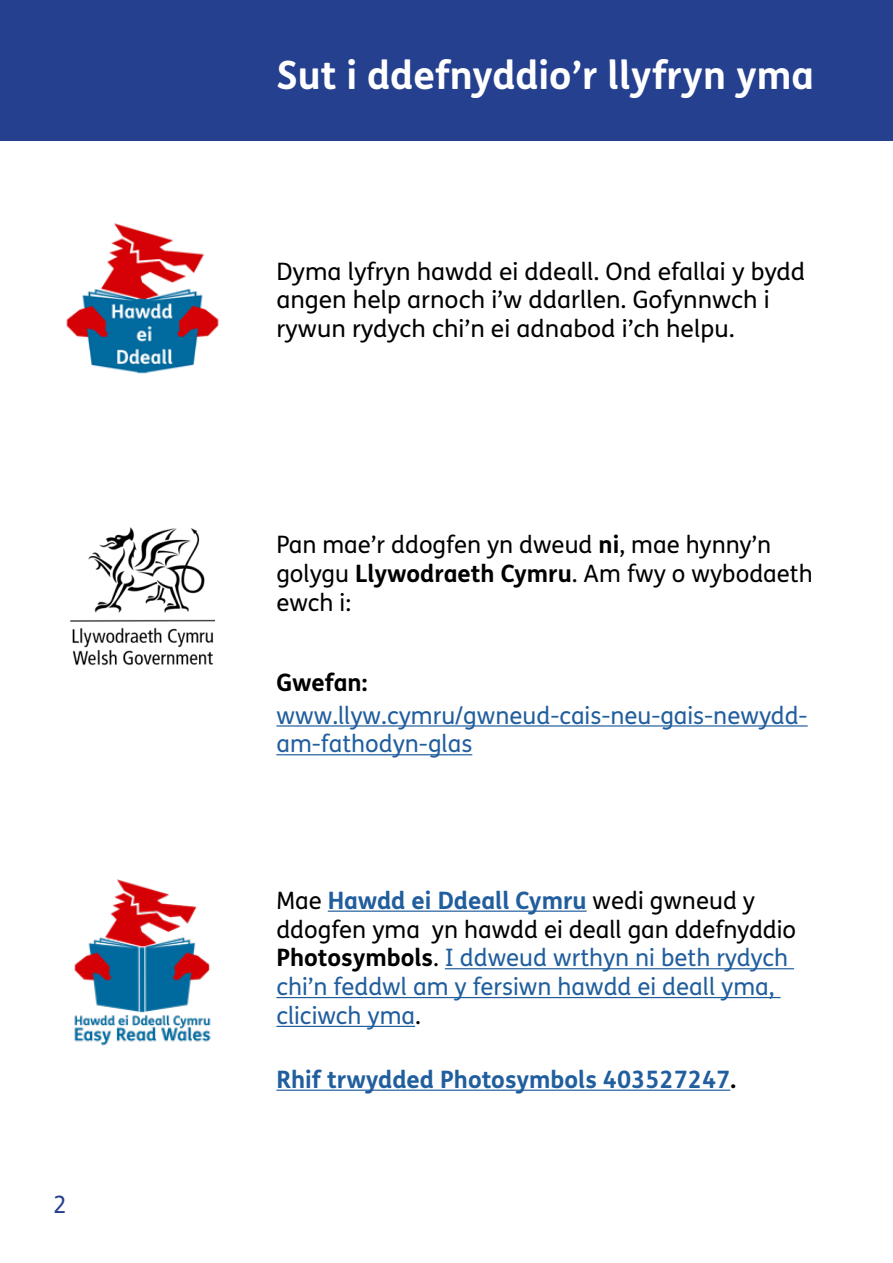
<style>
.page{position:relative;width:893px;height:1263px;background:#fff}
.page>*{position:absolute;margin:0;border:0;box-sizing:border-box;transform-origin:0 0}
.t1{font:700 39px "FS Me Pro";color:#fff}
.Bodytext{font:24px/28.8px "FS Me Pro";color:#215e9e}
.Bodytext-2{font:24px/28.8px "FS Me Pro";color:#000}
.Bodytext-3{font:700 24px "FS Me Pro";color:#215e9e}
.Bodytext-4{font:700 24px "FS Me Pro";color:#000}
.t2{font:24px "FS Me Pro";color:#25408f}
.s1{font-weight:700}
.s2{color:#000}
.s3{font-weight:700;color:#000}
</style>
<div class="page">
<div style="left:0;top:0;width:893px;height:140px;background:#25408f"></div>
<hr style="left:276px;top:725px;width:532px;height:1px;background:#215e9e">
<hr style="left:276px;top:754px;width:196px;height:1px;background:#215e9e">
<hr style="left:328px;top:910px;width:259px;height:2px;background:#215e9e">
<hr style="left:445px;top:968px;width:349px;height:1px;background:#215e9e">
<hr style="left:276px;top:997px;width:505px;height:1px;background:#215e9e">
<hr style="left:276px;top:1026px;width:139px;height:1px;background:#215e9e">
<hr style="left:276px;top:1089px;width:454px;height:2px;background:#215e9e">
<img style="left:74px;top:879px;width:137px;height:167px">
<img style="left:66px;top:223px;width:153px;height:151px">
<img style="left:70px;top:527px;width:144px;height:138px">
<p class="t2" style="left:53px;top:1188px;width:15px">2</p>
<h2 class="t1" style="left:276px;top:45px;width:539px">Sut i ddefnyddio’r llyfryn yma</h2>
<p class="Bodytext-2" style="left:276px;top:256px;width:530px">Dyma lyfryn hawdd ei ddeall. Ond efallai y bydd angen help arnoch i’w ddarllen. Gofynnwch i rywun rydych chi’n ei adnabod i’ch helpu.</p>
<p class="Bodytext-2" style="left:276px;top:530px;width:538px">Pan mae’r ddogfen yn dweud <span class="s1">ni</span>, mae hynny’n golygu <span class="s1">Llywodraeth Cymru</span>. Am fwy o wybodaeth ewch i:</p>
<p class="Bodytext-4" style="left:276px;top:663px;width:93px">Gwefan:</p>
<p class="Bodytext" style="left:276px;top:700px;width:533px">www.llyw.cymru/gwneud-cais-neu-gais-newydd&shy;am-fathodyn-glas</p>
<p class="Bodytext" style="left:276px;top:885px;width:521px"><span class="s2">Mae</span> <span class="s1">Hawdd ei Ddeall Cymru</span> <span class="s2">wedi gwneud y ddogfen yma yn hawdd ei deall gan ddefnyddio </span><span class="s3">Photosymbols</span><span class="s2">.</span> I ddweud wrthyn ni beth rydych chi’n feddwl am y fersiwn hawdd ei deall yma, cliciwch yma<span class="s2">.</span></p>
<p class="Bodytext-3" style="left:276px;top:1061px;width:461px">Rhif trwydded Photosymbols 403527247<span class="s2">.</span></p>
</div>
